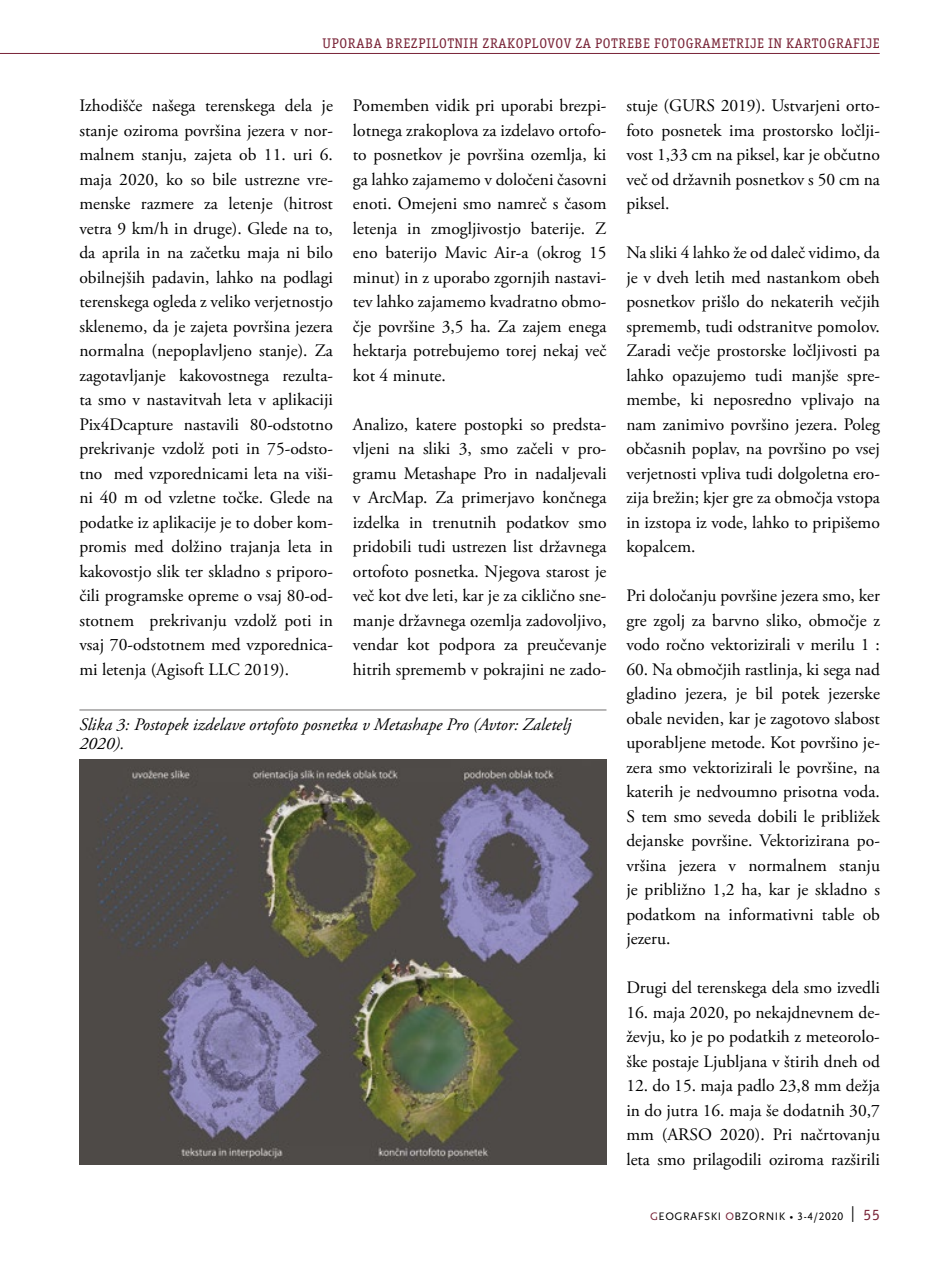
<style>
.page{position:relative;width:943px;height:1270px;background:#fff}
.page>*{position:absolute;margin:0;border:0;box-sizing:border-box;transform-origin:0 0}
.t1{font:17.5px/24.5px "Adobe Garamond Pro";color:#000;text-align:justify}
.t2{font:italic 17.5px/19.2px "Adobe Garamond Pro";color:#000}
.t3{font:14px "Officina Ser Itc TEE";letter-spacing:.05em;color:#782236}
.t4{font:11.38px "AE Scala Sans";letter-spacing:.05em;color:#000}
.s1{color:#782236}
.s2{font-family:"AE Scala Sans SC"}
.s3{font-family:"Officina Ser Itc TEE";font-size:15.75px;color:#782236}
</style>
<div class="page">
<hr style="left:0;top:53px;width:879px;height:1px;background:#782236">
<img style="left:79px;top:760px;width:527px;height:405px">
<hr style="left:79px;top:710px;width:527px;height:1px;background:#706f6f">
<p class="t3" style="left:322px;top:35px;width:558px">UPORABA BREZPILOTNIH ZRAKOPLOVOV ZA POTREBE FOTOGRAMETRIJE IN KARTOGRAFIJE</p>
<p class="t1" style="left:79px;top:94px;width:255px">Izhodišče našega terenskega dela je stanje oziroma površina jezera v nor&shy;malnem stanju, zajeta ob 11. uri 6. maja 2020, ko so bile ustrezne vre&shy;menske razmere za letenje (hitrost vetra 9 km/h in druge). Glede na to, da aprila in na začetku maja ni bilo obilnejših padavin, lahko na podlagi terenskega ogleda z veliko verjetnostjo sklenemo, da je zajeta površina jezera normalna (nepoplavljeno stanje). Za zagotavljanje kakovostnega rezulta&shy;ta smo v nastavitvah leta v aplikaciji Pix4Dcapture nastavili 80-odstotno prekrivanje vzdolž poti in 75-odsto&shy;tno med vzporednicami leta na viši&shy;ni 40 m od vzletne točke. Glede na podatke iz aplikacije je to dober kom&shy;promis med dolžino trajanja leta in kakovostjo slik ter skladno s priporo&shy;čili programske opreme o vsaj 80-od&shy;stotnem prekrivanju vzdolž poti in vsaj 70-odstotnem med vzporednica&shy;mi letenja (Agisoft LLC 2019).</p>
<p class="t2" style="left:79px;top:715px;width:493px">Slika 3: Postopek izdelave ortofoto posnetka v Metashape Pro (Avtor: Zaletelj<br>2020).</p>
<p class="t1" style="left:353px;top:94px;width:255px">Pomemben vidik pri uporabi brezpi&shy;lotnega zrakoplova za izdelavo ortofo&shy;to posnetkov je površina ozemlja, ki ga lahko zajamemo v določeni časovni enoti. Omejeni smo namreč s časom letenja in zmogljivostjo baterije. Z eno baterijo Mavic Air-a (okrog 15 minut) in z uporabo zgornjih nastavi&shy;tev lahko zajamemo kvadratno obmo&shy;čje površine 3,5 ha. Za zajem enega hektarja potrebujemo torej nekaj več kot 4 minute.</p>
<p class="t1" style="left:353px;top:413px;width:255px">Analizo, katere postopki so predsta&shy;vljeni na sliki 3, smo začeli v pro&shy;gramu Metashape Pro in nadaljevali v ArcMap. Za primerjavo končnega izdelka in trenutnih podatkov smo pridobili tudi ustrezen list državnega ortofoto posnetka. Njegova starost je več kot dve leti, kar je za ciklično sne&shy;manje državnega ozemlja zadovoljivo, vendar kot podpora za preučevanje hitrih sprememb v pokrajini ne zado-</p>
<p class="t1" style="left:626px;top:94px;width:255px">stuje (GURS 2019). Ustvarjeni orto&shy;foto posnetek ima prostorsko ločlji&shy;vost 1,33 cm na piksel, kar je občutno več od državnih posnetkov s 50 cm na piksel.</p>
<p class="t1" style="left:626px;top:241px;width:255px">Na sliki 4 lahko že od daleč vidimo, da je v dveh letih med nastankom obeh posnetkov prišlo do nekaterih večjih sprememb, tudi odstranitve pomolov.<br>Zaradi večje prostorske ločljivosti pa lahko opazujemo tudi manjše spre&shy;membe, ki neposredno vplivajo na nam zanimivo površino jezera. Poleg občasnih poplav, na površino po vsej verjetnosti vpliva tudi dolgoletna ero&shy;zija brežin; kjer gre za območja vstopa in izstopa iz vode, lahko to pripišemo kopalcem.</p>
<p class="t1" style="left:626px;top:584px;width:255px">Pri določanju površine jezera smo, ker gre zgolj za barvno sliko, območje z vodo ročno vektorizirali v merilu 1 :</p>
<p class="t1" style="left:626px;top:658px;width:255px">60. Na območjih rastlinja, ki sega nad gladino jezera, je bil potek jezerske obale neviden, kar je zagotovo slabost uporabljene metode. Kot površino je&shy;zera smo vektorizirali le površine, na katerih je nedvoumno prisotna voda.<br>S tem smo seveda dobili le približek dejanske površine. Vektorizirana po&shy;vršina jezera v normalnem stanju je približno 1,2 ha, kar je skladno s podatkom na informativni table ob jezeru.</p>
<p class="t1" style="left:626px;top:976px;width:255px">Drugi del terenskega dela smo izvedli</p>
<p class="t1" style="left:626px;top:1001px;width:255px">16. maja 2020, po nekajdnevnem de&shy;ževju, ko je po podatkih z meteorolo&shy;ške postaje Ljubljana v štirih dneh od</p>
<p class="t1" style="left:626px;top:1074px;width:255px">12. do 15. maja padlo 23,8 mm dežja in do jutra 16. maja še dodatnih 30,7 mm (ARSO 2020). Pri načrtovanju leta smo prilagodili oziroma razširili</p>
<p class="t4" style="left:650px;top:1210px;width:231px"><span class="s1">G</span>EOGRAFSKI <span class="s1">O</span>BZORNIK • <span class="s2">3-4/2020</span> <sup>|</sup> <span class="s3">55</span></p>
</div>
